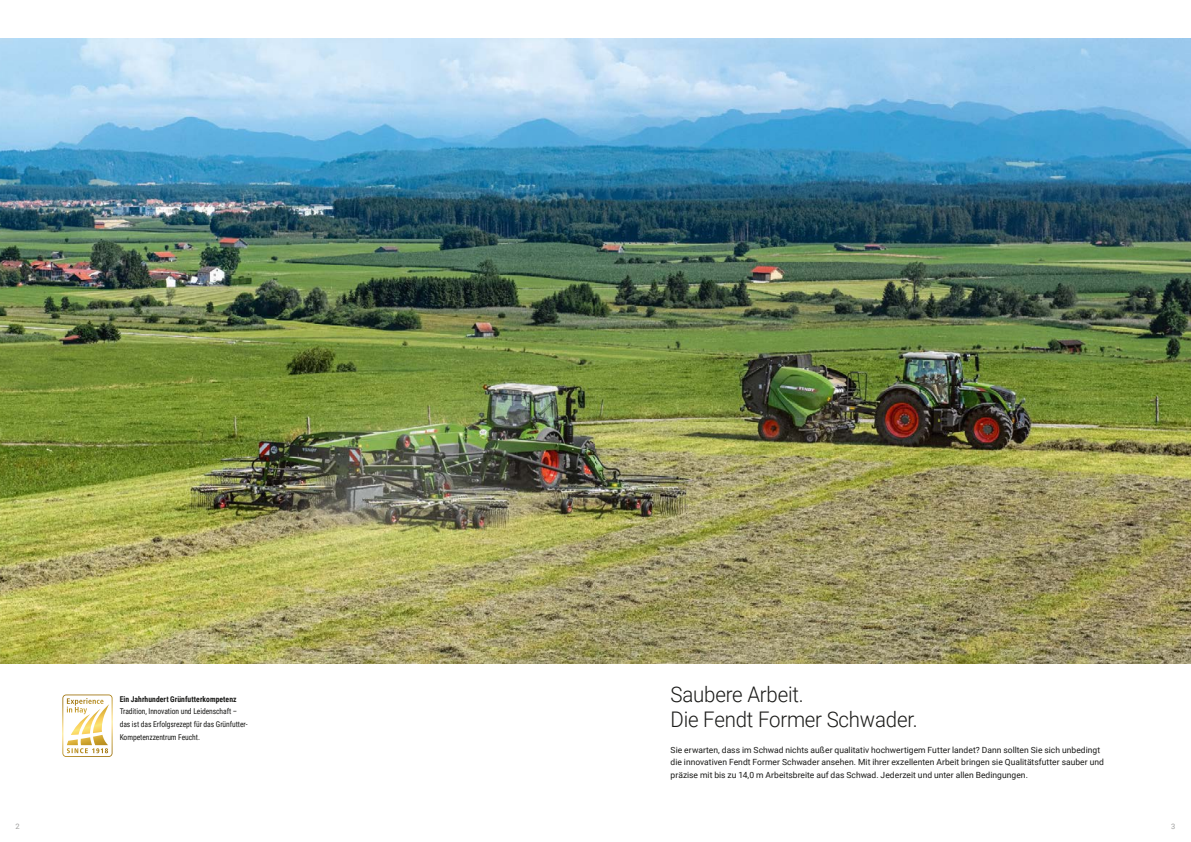
<style>
.page{position:relative;width:1191px;height:842px;background:#fff}
.page>*{position:absolute;margin:0;border:0;box-sizing:border-box;transform-origin:0 0}
.t1{font:300 21.5px/25.5px "Roboto";letter-spacing:-.01em;color:#1a1a18;scale:.95 1}
.t2{font:8.5px/12.8px "Roboto";letter-spacing:.005em;color:#1a1a18}
.t3{font:8px/12.8px "Roboto Condensed";letter-spacing:-.01em;color:#1a1a18;scale:.95 1}
.t4{font:700 8px "Roboto Condensed";letter-spacing:.01em;color:#1a1a18;scale:.95 1}
.t5{font:7.5px "Roboto";color:#9f9f9e}
</style>
<div class="page">
<img style="left:0;top:38px;width:1191px;height:625px">
<svg style="left:62px;top:694px;width:50px;height:63px"></svg>
<p class="t5" style="left:15px;top:821px;width:6px">2</p>
<p class="t4" style="left:120px;top:693px;width:125px">Ein Jahrhundert Grünfutterkompetenz</p>
<p class="t3" style="left:120px;top:705px;width:136px">Tradition, Innovation und Leidenschaft – das ist das Erfolgsrezept für das Grünfutter-<br>Kompetenzzentrum Feucht.</p>
<h1 class="t1" style="left:670px;top:680px;width:261px">Saubere Arbeit.<br>Die Fendt Former Schwader.</h1>
<p class="t2" style="left:670px;top:743px;width:435px">Sie erwarten, dass im Schwad nichts außer qualitativ hochwertigem Futter landet? Dann sollten Sie sich unbedingt die innovativen Fendt Former Schwader ansehen. Mit ihrer exzellenten Arbeit bringen sie Qualitätsfutter sauber und präzise mit bis zu 14,0 m Arbeitsbreite auf das Schwad. Jederzeit und unter allen Bedingungen.</p>
<p class="t5" style="left:1171px;top:821px;width:6px">3</p>
</div>
